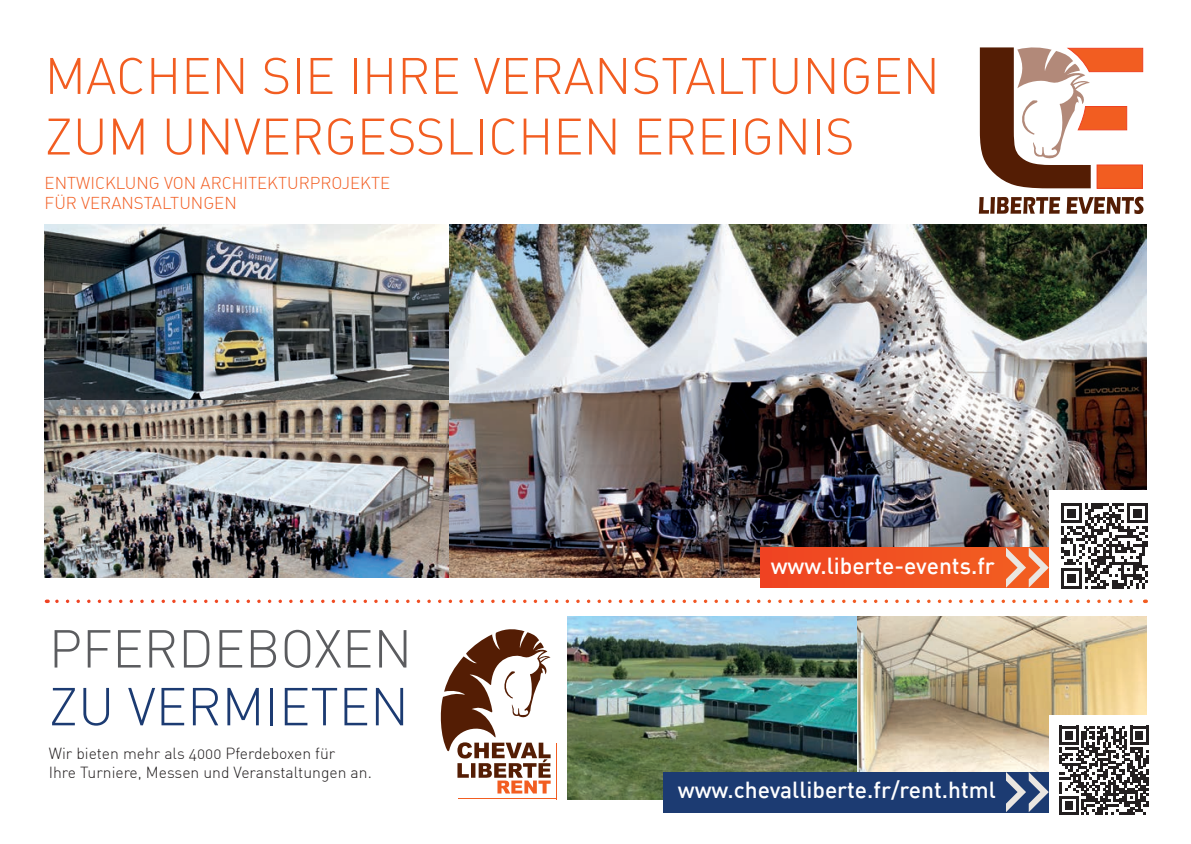
<style>
.page{position:relative;width:1191px;height:844px;background:#fff}
.page>*{position:absolute;margin:0;border:0;box-sizing:border-box;transform-origin:0 0}
.t1{font:52.5px "DIN Light Alternate";color:#5b5c5f}
.t2{font:52.5px "DIN Light Alternate";color:#1c3b72}
.t3{font:50.4px/60.6px "DIN Light Alternate";color:#f25d21}
.t4{font:500 22.75px "DIN";color:#fff}
.t5{font:16.8px/20.1px "DIN Light Alternate";color:#f25d21}
.t6{font:15.75px/18.9px "DIN Light Alternate";color:#231f20}
</style>
<div class="page">
<img style="left:45px;top:224px;width:1101px;height:353px">
<img style="left:857px;top:616px;width:289px;height:155px">
<img style="left:567px;top:616px;width:290px;height:183px">
<svg style="left:441px;top:629px;width:109px;height:164px"></svg>
<hr style="left:458px;top:798px;width:99px;height:1px;background:#f25d21">
<hr style="left:556px;top:742px;width:1px;height:57px;background:#f25d21">
<svg style="left:979px;top:47px;width:164px;height:141px"></svg>
<svg style="left:978px;top:197px;width:165px;height:17px"></svg>
<div style="left:663px;top:771px;width:387px;height:41px;background:#1c3b72"></div>
<svg style="left:1006px;top:771px;width:42px;height:41px"></svg>
<div style="left:1048px;top:714px;width:111px;height:111px;background:#fff"></div>
<svg style="left:1059px;top:725px;width:89px;height:89px"></svg>
<div style="left:760px;top:547px;width:290px;height:40px;background:#f15022"></div>
<svg style="left:1006px;top:547px;width:42px;height:40px"></svg>
<div style="left:1048px;top:490px;width:111px;height:111px;background:#fff"></div>
<svg style="left:1061px;top:503px;width:86px;height:86px"></svg>
<svg style="left:57px;top:599px;width:1088px;height:4px"></svg>
<h2 class="t3" style="left:45px;top:45px;width:896px">MACHEN SIE IHRE VERANSTALTUNGEN<br>ZUM UNVERGESSLICHEN EREIGNIS</h2>
<p class="t5" style="left:45px;top:172px;width:347px">ENTWICKLUNG VON ARCHITEKTURPROJEKTE<br>FÜR VERANSTALTUNGEN</p>
<h1 class="t1" style="left:49px;top:616px;width:365px">PFERDEBOXEN</h1>
<h1 class="t2" style="left:49px;top:674px;width:361px">ZU VERMIETEN</h1>
<p class="t6" style="left:49px;top:743px;width:324px">Wir bieten mehr als 4000 Pferdeboxen für<br>Ihre Turniere, Messen und Veranstaltungen an.</p>
<h3 class="t4" style="left:770px;top:551px;width:226px">www.liberte-events.fr</h3>
<h3 class="t4" style="left:678px;top:775px;width:320px">www.chevalliberte.fr/rent.html</h3>
</div>
